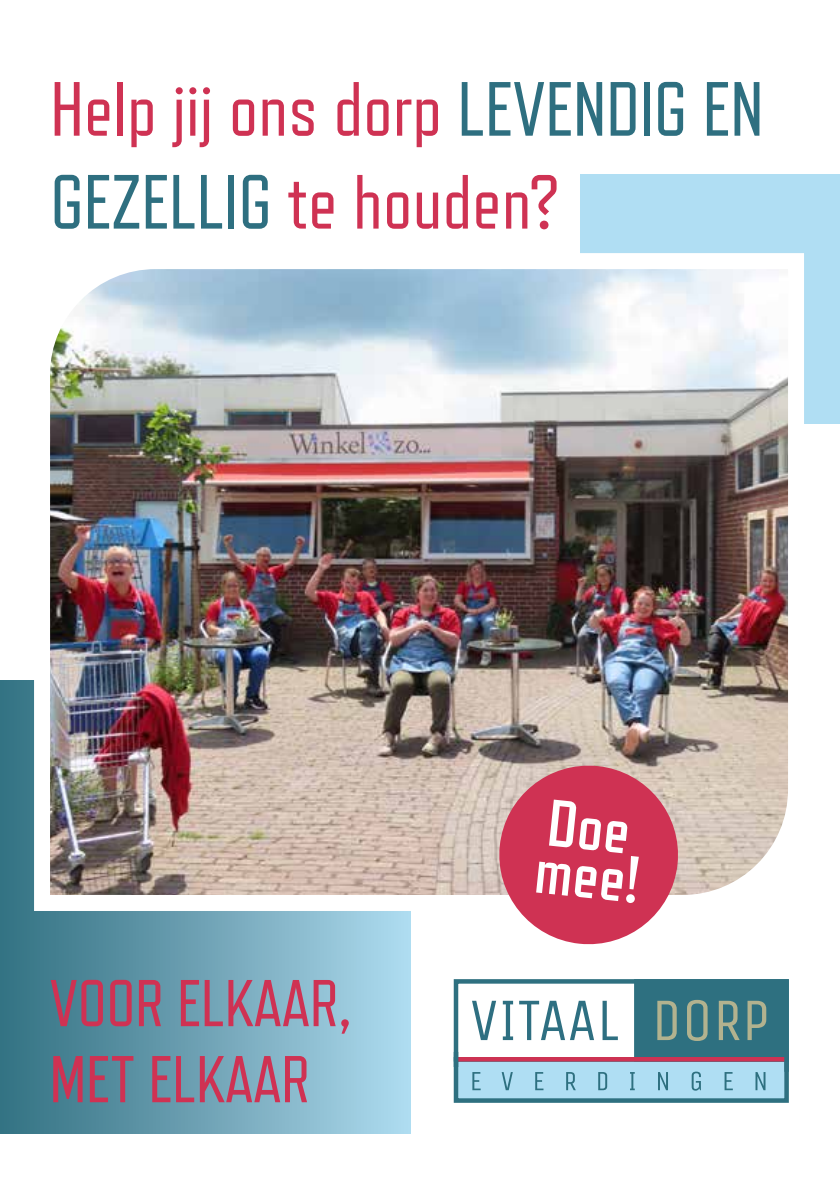
<style>
.page{position:relative;width:840px;height:1191px;background:#fff}
.page>*{position:absolute;margin:0;border:0;box-sizing:border-box;transform-origin:0 0}
.t1{font:76.6px/92.8px "Refrigerator Deluxe";color:#cf3253}
.t2{font:66px/76px "Refrigerator Deluxe";color:#cf3253}
.t3{font:700 66px/48px "Refrigerator Deluxe";color:#fff}
.s1{color:#2e6f80}
</style>
<div class="page">
<div style="left:0;top:680px;width:410px;height:453px;background:linear-gradient(to right,#326f80,#aedaee)"></div>
<div style="left:580px;top:174px;width:259px;height:249px;background:#b0def3"></div>
<img style="left:26px;top:253px;width:785px;height:666px">
<div style="left:455px;top:1059px;width:331px;height:41px;background:#afdef3"></div>
<div style="left:453px;top:1057px;width:335px;height:45px;border:5px solid #2e7080"></div>
<div style="left:453px;top:979px;width:335px;height:82px;border:5px solid #2e7080"></div>
<svg style="left:472px;top:1000px;width:24px;height:40px"></svg>
<svg style="left:502px;top:1000px;width:11px;height:40px"></svg>
<svg style="left:519px;top:1000px;width:74px;height:40px"></svg>
<svg style="left:602px;top:1000px;width:15px;height:40px"></svg>
<div style="left:636px;top:981px;width:150px;height:78px;background:#2e7080"></div>
<div style="left:633px;top:979px;width:155px;height:82px;border:5px solid #2e7080"></div>
<svg style="left:657px;top:1000px;width:19px;height:40px"></svg>
<svg style="left:687px;top:1000px;width:20px;height:41px"></svg>
<svg style="left:718px;top:1000px;width:21px;height:40px"></svg>
<svg style="left:747px;top:1000px;width:18px;height:40px"></svg>
<svg style="left:472px;top:1072px;width:8px;height:18px"></svg>
<svg style="left:501px;top:1072px;width:11px;height:18px"></svg>
<svg style="left:535px;top:1072px;width:8px;height:18px"></svg>
<svg style="left:566px;top:1072px;width:9px;height:18px"></svg>
<svg style="left:598px;top:1072px;width:9px;height:18px"></svg>
<svg style="left:630px;top:1072px;width:4px;height:18px"></svg>
<svg style="left:658px;top:1072px;width:9px;height:18px"></svg>
<svg style="left:691px;top:1071px;width:9px;height:19px"></svg>
<svg style="left:724px;top:1072px;width:8px;height:18px"></svg>
<svg style="left:755px;top:1072px;width:10px;height:18px"></svg>
<hr style="left:458px;top:1057px;width:326px;height:4px;background:#ce3253">
<div style="left:453px;top:1052px;width:5px;height:15px;background:#2e7080"></div>
<svg style="left:783px;top:1050px;width:5px;height:21px"></svg>
<svg style="left:494px;top:761px;width:188px;height:184px;background:#d46076"></svg>
<p class="t1" style="left:50px;top:64px;width:714px">Help jij ons dorp <span class="s1">LEVENDIG EN<br>GEZELLIG</span> te houden?</p>
<p class="t2" style="left:50px;top:966px;width:302px">VOOR ELKAAR,<br>MET ELKAAR</p>
<p class="t3" style="left:542px;top:798px;width:106px;rotate:6deg">Doe mee!</p>
</div>
